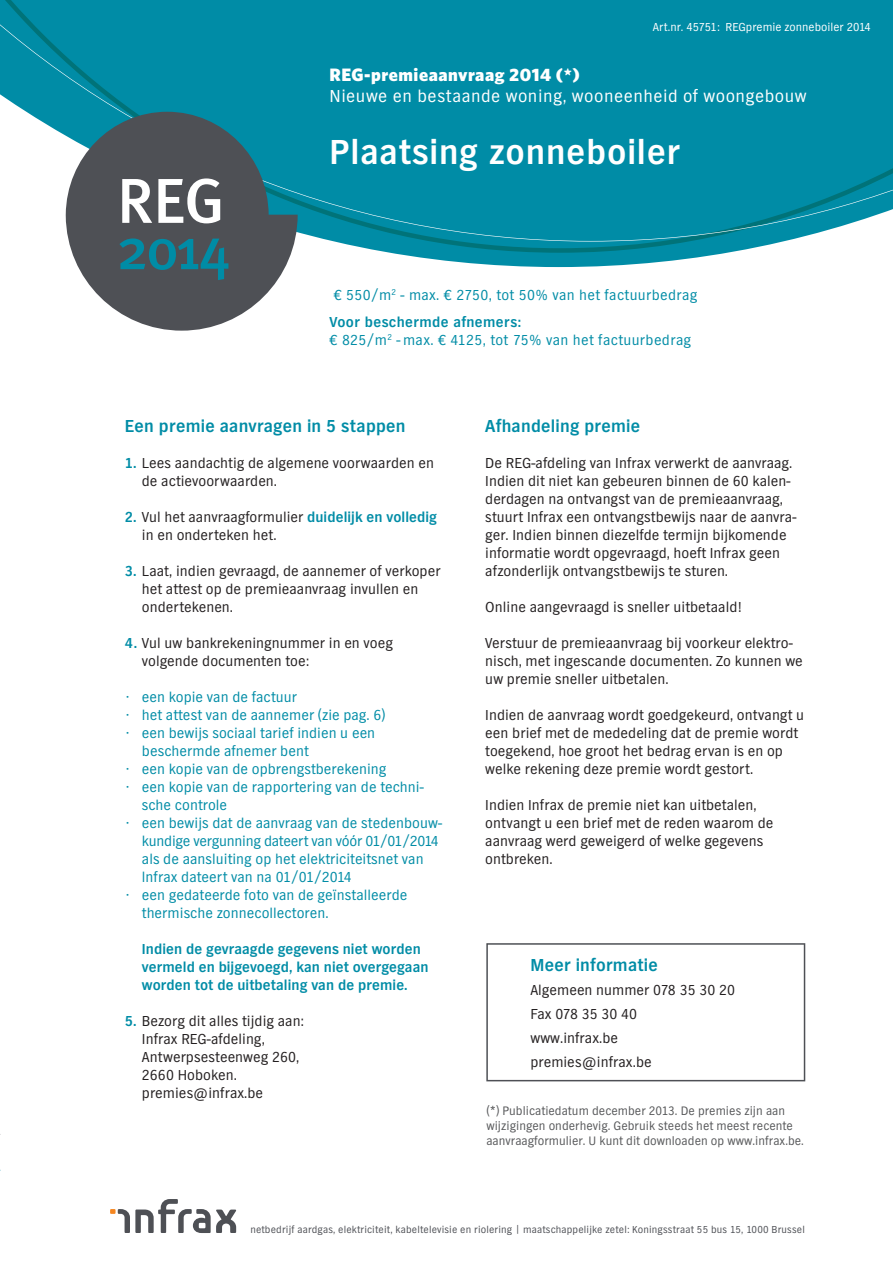
<style>
.page{position:relative;width:893px;height:1263px;background:#fff}
.page>*{position:absolute;margin:0;border:0;box-sizing:border-box;transform-origin:0 0}
.t1{font:500 63.3px "Meta Plus";color:#fff}
.t2{font:500 58.5px "Meta Plus";color:#008ca6}
.t3{font:700 36px "TV Nord EF";letter-spacing:.025em;color:#fff}
.t4{font:700 18px "TV Nord EF";letter-spacing:.015em;color:#008ca6}
.t5{font:18px "TV Nord EF";letter-spacing:.03em;color:#fff}
.t6{font:900 18px "Whitney";letter-spacing:.03em;color:#fff}
.t7{font:15px/18px "TV Nord EF";letter-spacing:.005em;color:#231f20}
.t8{font:15px/18px "TV Nord EF";letter-spacing:.005em;color:#008ca6}
.t9{font:15px/26.5px "TV Nord EF";letter-spacing:.025em;color:#008ca6}
.t10{font:700 15px/18px "TV Nord EF";letter-spacing:.005em;color:#008ca6}
.t11{font:12.75px/15px "TV Nord EF";letter-spacing:.005em;color:#57585a}
.t12{font:12px "TV Nord EF";letter-spacing:.005em;color:#fff}
.t13{font:10.5px "TV Nord EF";letter-spacing:.015em;color:#4e5055}
.s1{font-weight:700}
.s2{font-weight:700;color:#008ca6}
</style>
<div class="page">
<svg style="left:392px;top:253px;width:333px;height:14px;fill:#008ca6"></svg>
<svg style="left:337px;top:242px;width:444px;height:11px;background:#1d94a7"></svg>
<svg style="left:0;top:0;width:893px;height:242px;background:#0e92aa"></svg>
<svg style="left:110px;top:1199px;width:126px;height:34px"></svg>
<svg style="left:66px;top:112px;width:232px;height:219px;background:#5a6e75"></svg>
<svg style="left:486px;top:943px;width:319px;height:138px"></svg>
<p class="t12" style="left:653px;top:20px;width:220px">Art.nr. 45751: REGpremie zonneboiler 2014</p>
<h1 class="t1" style="left:117px;top:164px;width:109px">REG</h1>
<h2 class="t2" style="left:117px;top:215px;width:115px">2014</h2>
<p class="t6" style="left:330px;top:63px;width:252px">REG-premieaanvraag 2014 (*)</p>
<p class="t5" style="left:330px;top:86px;width:479px">Nieuwe en bestaande woning, wooneenheid of woongebouw</p>
<h3 class="t3" style="left:330px;top:132px;width:352px">Plaatsing zonneboiler</h3>
<p class="t9" style="left:330px;top:282px;width:369px">€ 550/m<sup>2</sup> - max. € 2750, tot 50% van het factuurbedrag<br><span class="s1">Voor beschermde afnemers:</span></p>
<p class="t9" style="left:330px;top:326px;width:363px">€ 825/m<sup>2</sup> - max. € 4125, tot 75% van het factuurbedrag</p>
<p class="t4" style="left:125px;top:416px;width:282px">Een premie aanvragen in 5 stappen</p>
<p class="t7" style="left:142px;top:454px;width:294px;text-indent:-17px"><span class="s2">1.</span> Lees aandachtig de algemene voorwaarden en de actievoorwaarden.</p>
<p class="t7" style="left:142px;top:508px;width:297px;text-indent:-17px"><span class="s2">2.</span> Vul het aanvraagformulier <span class="s2">duidelijk en volledig </span>in en onderteken het.</p>
<p class="t7" style="left:142px;top:562px;width:300px;text-indent:-17px"><span class="s2">3.</span> Laat, indien gevraagd, de aannemer of verkoper het attest op de premieaanvraag invullen en ondertekenen.</p>
<p class="t7" style="left:142px;top:634px;width:253px;text-indent:-17px"><span class="s2">4.</span> Vul uw bankrekeningnummer in en voeg volgende documenten toe:</p>
<p class="t8" style="left:125px;top:688px;width:174px">• een kopie van de factuur</p>
<p class="t8" style="left:125px;top:706px;width:262px">• het attest van de aannemer (zie pag. 6)</p>
<p class="t8" style="left:142px;top:724px;width:235px;text-indent:-17px">• een bewijs sociaal tarief indien u een beschermde afnemer bent</p>
<p class="t8" style="left:125px;top:760px;width:263px">• een kopie van de opbrengstberekening</p>
<p class="t8" style="left:142px;top:778px;width:283px;text-indent:-17px">• een kopie van de rapportering van de techni&shy;sche controle</p>
<p class="t8" style="left:142px;top:814px;width:302px;text-indent:-17px">• een bewijs dat de aanvraag van de stedenbouw&shy;kundige vergunning dateert van vóór 01/01/2014 als de aansluiting op het elektriciteitsnet van lnfrax dateert van na 01/01/2014</p>
<p class="t8" style="left:142px;top:886px;width:267px;text-indent:-17px">• een gedateerde foto van de geïnstalleerde thermische zonnecollectoren.</p>
<p class="t10" style="left:142px;top:940px;width:288px">Indien de gevraagde gegevens niet worden vermeld en bijgevoegd, kan niet overgegaan worden tot de uitbetaling van de premie.</p>
<p class="t7" style="left:142px;top:1012px;width:163px;text-indent:-17px"><span class="s2">5.</span> Bezorg dit alles tijdig aan:<br>Infrax REG-afdeling,<br>Antwerpsesteenweg 260,<br>2660 Hoboken. premies@infrax.be</p>
<p class="t4" style="left:485px;top:416px;width:157px">Afhandeling premie</p>
<p class="t7" style="left:485px;top:454px;width:313px">De REG-afdeling van Infrax verwerkt de aanvraag.<br>Indien dit niet kan gebeuren binnen de 60 kalen&shy;derdagen na ontvangst van de premieaanvraag, stuurt Infrax een ontvangstbewijs naar de aanvra&shy;ger. Indien binnen diezelfde termijn bijkomende informatie wordt opgevraagd, hoeft Infrax geen afzonderlijk ontvangstbewijs te sturen.</p>
<p class="t7" style="left:485px;top:598px;width:258px">Online aangevraagd is sneller uitbetaald!</p>
<p class="t7" style="left:485px;top:634px;width:319px">Verstuur de premieaanvraag bij voorkeur elektro&shy;nisch, met ingescande documenten. Zo kunnen we uw premie sneller uitbetalen.</p>
<p class="t7" style="left:485px;top:706px;width:320px">Indien de aanvraag wordt goedgekeurd, ontvangt u een brief met de mededeling dat de premie wordt toegekend, hoe groot het bedrag ervan is en op welke rekening deze premie wordt gestort.</p>
<p class="t7" style="left:485px;top:796px;width:290px">Indien Infrax de premie niet kan uitbetalen, ontvangt u een brief met de reden waarom de aanvraag werd geweigerd of welke gegevens ontbreken.</p>
<p class="t4" style="left:530px;top:955px;width:129px">Meer informatie</p>
<p class="t7" style="left:530px;top:978px;width:206px;line-height:24px">Algemeen nummer 078 35 30 20<br>Fax 078 35 30 40<br>www.infrax.be premies@infrax.be</p>
<p class="t11" style="left:486px;top:1103px;width:319px">(*) Publicatiedatum december 2013. De premies zijn aan wijzigingen onderhevig. Gebruik steeds het meest recente aanvraagformulier. U kunt dit downloaden op www.infrax.be.</p>
<p class="t13" style="left:250px;top:1224px;width:556px">netbedrijf aardgas, elektriciteit, kabeltelevisie en riolering | maatschappelijke zetel: Koningsstraat 55 bus 15, 1000 Brussel</p>
</div>
